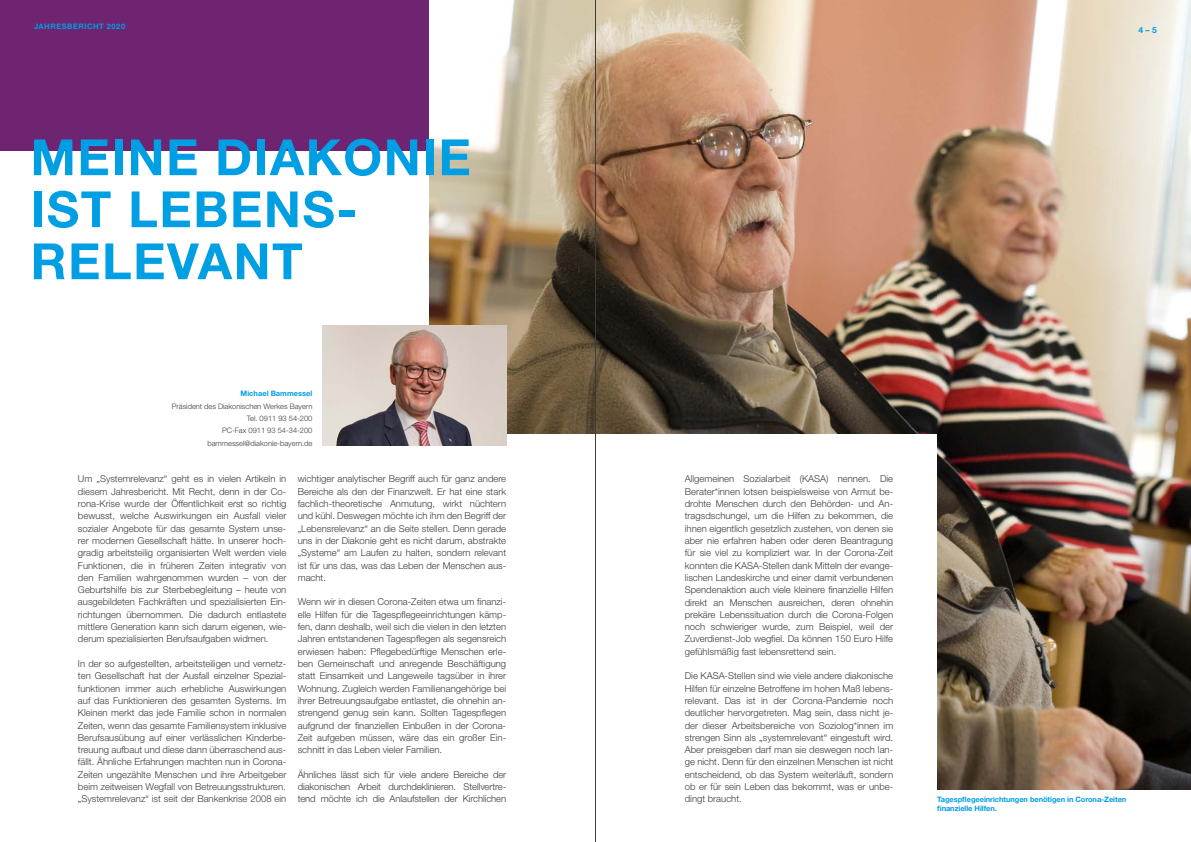
<style>
.page{position:relative;width:1191px;height:842px;background:#fff}
.page>*{position:absolute;margin:0;border:0;box-sizing:border-box;transform-origin:0 0}
.t1{font:700 50px/52px "Helvetica Neue LT";letter-spacing:.03em;color:#009ee3}
.t2{font:300 9.5px/12.3px "Helvetica Neue LT";color:#3b3b3a;text-align:justify}
.t3{font:700 8.5px "Helvetica Neue LT";color:#009ee3}
.t4{font:300 7.5px/12.3px "Helvetica Neue LT";color:#3b3b3a;text-align:right}
.t5{font:700 7.5px/9px "Helvetica Neue LT";letter-spacing:-.01em;color:#009ee3}
.t6{font:700 7.5px "Helvetica Neue LT";letter-spacing:.075em;color:#009ee3}
</style>
<div class="page">
<div style="left:0;top:0;width:595px;height:151px;background:#6f2472"></div>
<img style="left:429px;top:0;width:508px;height:433px">
<img style="left:937px;top:0;width:254px;height:790px">
<hr style="left:595px;top:0;width:1px;height:842px;background:#3b3b3a">
<img style="left:322px;top:325px;width:184px;height:120px">
<p class="t6" style="left:34px;top:22px;width:93px">JAHRESBERICHT 2020</p>
<h1 class="t1" style="left:30px;top:130px;width:442px">MEINE DIAKONIE<br>IST LEBENS-<br>RELEVANT</h1>
<p class="t5" style="left:240px;top:389px;width:73px">Michael Bammessel</p>
<p class="t4" style="left:172px;top:400px;width:142px">Präsident des Diakonischen Werkes Bayern<br>Tel. 0911 93 54-200<br>PC-Fax 0911 93 54-34-200 bammessel@diakonie-bayern.de</p>
<p class="t2" style="left:298px;top:473px;width:210px">wichtiger analytischer Begriff auch für ganz andere Bereiche als den der Finanzwelt. Er hat eine stark fachlich-theoretische Anmutung, wirkt nüchtern und kühl. Deswegen möchte ich ihm den Begriff der „Lebensrelevanz“ an die Seite stellen. Denn gerade uns in der Diakonie geht es nicht darum, abstrakte „Systeme“ am Laufen zu halten, sondern relevant ist für uns das, was das Leben der Menschen aus&shy;macht.</p>
<p class="t2" style="left:298px;top:596px;width:210px">Wenn wir in diesen Corona-Zeiten etwa um finanzi&shy;elle Hilfen für die Tagespflegeeinrichtungen kämp&shy;fen, dann deshalb, weil sich die vielen in den letzten Jahren entstandenen Tagespflegen als segensreich erwiesen haben: Pflegebedürftige Menschen erle&shy;ben Gemeinschaft und anregende Beschäftigung statt Einsamkeit und Langeweile tagsüber in ihrer Wohnung. Zugleich werden Familienangehörige bei ihrer Betreuungsaufgabe entlastet, die ohnehin an&shy;strengend genug sein kann. Sollten Tagespflegen aufgrund der finanziellen Einbußen in der Corona-Zeit aufgeben müssen, wäre das ein großer Ein&shy;schnitt in das Leben vieler Familien.</p>
<p class="t2" style="left:298px;top:768px;width:210px">Ähnliches lässt sich für viele andere Bereiche der diakonischen Arbeit durchdeklinieren. Stellvertre&shy;tend möchte ich die Anlaufstellen der Kirchlichen</p>
<p class="t2" style="left:78px;top:473px;width:210px">Um „Systemrelevanz“ geht es in vielen Artikeln in diesem Jahresbericht. Mit Recht, denn in der Co&shy;rona-Krise wurde der Öffentlichkeit erst so richtig bewusst, welche Auswirkungen ein Ausfall vieler sozialer Angebote für das gesamte System unse&shy;rer modernen Gesellschaft hätte. In unserer hoch&shy;gradig arbeitsteilig organisierten Welt werden viele Funktionen, die in früheren Zeiten integrativ von den Familien wahrgenommen wurden – von der Geburtshilfe bis zur Sterbebegleitung – heute von ausgebildeten Fachkräften und spezialisierten Ein&shy;richtungen übernommen. Die dadurch entlastete mittlere Generation kann sich darum eigenen, wie&shy;derum spezialisierten Berufsaufgaben widmen.</p>
<p class="t2" style="left:78px;top:657px;width:210px">In der so aufgestellten, arbeitsteiligen und vernetz&shy;ten Gesellschaft hat der Ausfall einzelner Spezial&shy;funktionen immer auch erhebliche Auswirkungen auf das Funktionieren des gesamten Systems. Im Kleinen merkt das jede Familie schon in normalen Zeiten, wenn das gesamte Familiensystem inklusive Berufsausübung auf einer verlässlichen Kinderbe&shy;treuung aufbaut und diese dann überraschend aus&shy;fällt. Ähnliche Erfahrungen machten nun in Corona-Zeiten ungezählte Menschen und ihre Arbeitgeber beim zeitweisen Wegfall von Betreuungsstrukturen. „Systemrelevanz“ ist seit der Bankenkrise 2008 ein</p>
<p class="t3" style="left:1138px;top:24px;width:20px">4 – 5</p>
<p class="t2" style="left:685px;top:473px;width:210px">Allgemeinen Sozialarbeit (KASA) nennen. Die Berater*innen lotsen beispielsweise von Armut be&shy;drohte Menschen durch den Behörden- und An&shy;tragsdschungel, um die Hilfen zu bekommen, die ihnen eigentlich gesetzlich zustehen, von denen sie aber nie erfahren haben oder deren Beantragung für sie viel zu kompliziert war. In der Corona-Zeit konnten die KASA-Stellen dank Mitteln der evange&shy;lischen Landeskirche und einer damit verbundenen Spendenaktion auch viele kleinere finanzielle Hilfen direkt an Menschen ausreichen, deren ohnehin prekäre Lebenssituation durch die Corona-Folgen noch schwieriger wurde, zum Beispiel, weil der Zuverdienst-Job wegfiel. Da können 150 Euro Hilfe gefühlsmäßig fast lebensrettend sein.</p>
<p class="t2" style="left:685px;top:670px;width:210px">Die KASA-Stellen sind wie viele andere diakonische Hilfen für einzelne Betroffene im hohen Maß lebens&shy;relevant. Das ist in der Corona-Pandemie noch deutlicher hervorgetreten. Mag sein, dass nicht je&shy;der dieser Arbeitsbereiche von Soziolog*innen im strengen Sinn als „systemrelevant“ eingestuft wird.<br>Aber preisgeben darf man sie deswegen noch lan&shy;ge nicht. Denn für den einzelnen Menschen ist nicht entscheidend, ob das System weiterläuft, sondern ob er für sein Leben das bekommt, was er unbe&shy;dingt braucht.</p>
<p class="t5" style="left:937px;top:795px;width:191px">Tagespflegeeinrichtungen benötigen in Corona-Zeiten finanzielle Hilfen.</p>
</div>
